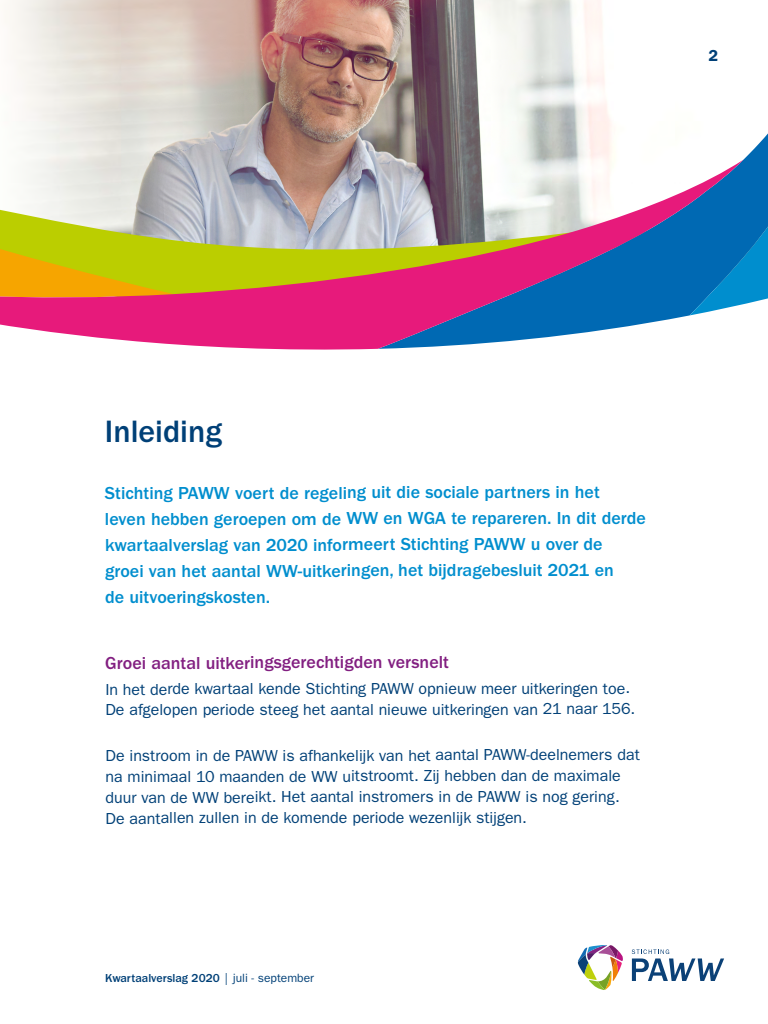
<style>
.page{position:relative;width:768px;height:1024px;background:#fff}
.page>*{position:absolute;margin:0;border:0;box-sizing:border-box;transform-origin:0 0}
.t1{font:500 32px "ITC Franklin Gothic Std";color:#004077}
.t2{font:500 18px/26.1px "ITC Franklin Gothic Std";color:#008ece}
.t3{font:500 18px "ITC Franklin Gothic Std";color:#821f81}
.t4{font:16px/20.8px "ITC Franklin Gothic Std";letter-spacing:-.005em;color:#004077}
.t5{font:600 16px "ITC Franklin Gothic Std";color:#004077}
.t6{font:500 12px "ITC Franklin Gothic Std";color:#004077}
.s1{font-weight:400}
</style>
<div class="page">
<svg style="left:578px;top:945px;width:45px;height:45px"></svg>
<svg style="left:632px;top:949px;width:92px;height:32px"></svg>
<img style="left:5px;top:0;width:598px;height:160px">
<svg style="left:378px;top:62px;width:237px;height:98px"></svg>
<svg style="left:743px;top:133px;width:25px;height:172px;background:#1a85c4"></svg>
<svg style="left:0;top:160px;width:743px;height:190px;background:#b19296"></svg>
<p class="t5" style="left:708px;top:46px;width:11px">2</p>
<h1 class="t1" style="left:105px;top:414px;width:119px">Inleiding</h1>
<p class="t2" style="left:105px;top:480px;width:542px">Stichting PAWW voert de regeling uit die sociale partners in het<br>leven hebben geroepen om de WW en WGA te repareren. In dit derde kwartaalverslag van 2020 informeert Stichting PAWW u over de<br>groei van het aantal WW-uitkeringen, het bijdragebesluit 2021 en<br>de uitvoeringskosten.</p>
<p class="t3" style="left:105px;top:652px;width:345px">Groei aantal uitkeringsgerechtigden versnelt</p>
<p class="t4" style="left:105px;top:678px;width:531px">In het derde kwartaal kende Stichting PAWW opnieuw meer uitkeringen toe.<br>De afgelopen periode steeg het aantal nieuwe uitkeringen van 21 naar 156.</p>
<p class="t4" style="left:106px;top:745px;width:536px">De instroom in de PAWW is afhankelijk van het aantal PAWW-deelnemers dat na minimaal 10 maanden de WW uitstroomt. Zij hebben dan de maximale duur van de WW bereikt. Het aantal instromers in de PAWW is nog gering.<br>De aantallen zullen in de komende periode wezenlijk stijgen.</p>
<p class="t6" style="left:105px;top:972px;width:211px">Kwartaalverslag 2020 <span class="s1">| juli - september</span></p>
</div>
